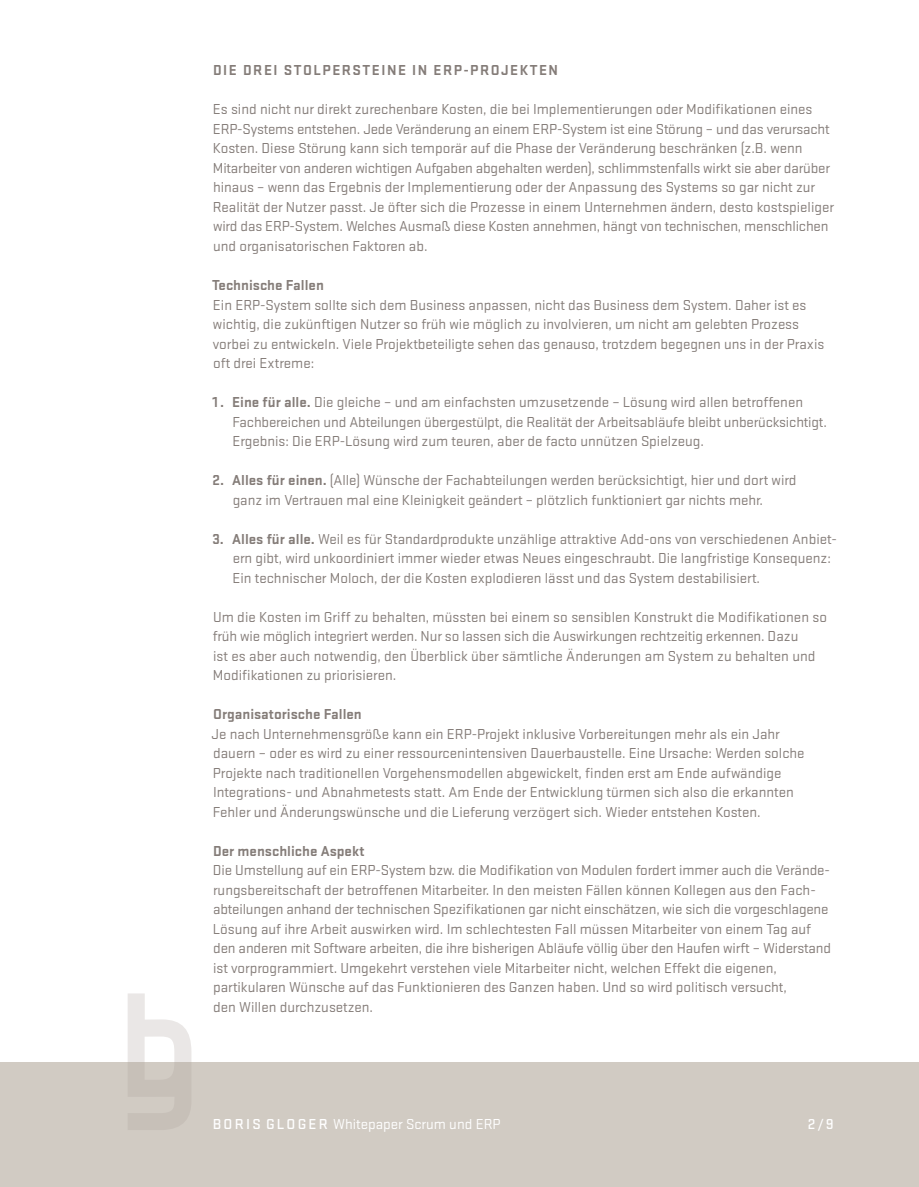
<style>
.page{position:relative;width:919px;height:1187px;background:#fff}
.page>*{position:absolute;margin:0;border:0;box-sizing:border-box;transform-origin:0 0}
.t1{font:15px/19.5px "Stratum 2";color:#847c78}
.t2{font:700 15px "Stratum 2";color:#847c78}
.t3{font:700 15px "Stratum 2";letter-spacing:.1em;color:#847c78}
.t4{font:15px "Stratum 2";color:#fff}
.t5{font:500 15px "Stratum 2";color:#fff}
.s1{font-weight:700}
.s2{font-weight:500}
</style>
<div class="page">
<div style="left:0;top:1062px;width:918px;height:124px;background:#d1cbc3"></div>
<svg style="left:128px;top:993px;width:63px;height:136px"></svg>
<p class="t3" style="left:213px;top:60px;width:346px">DIE DREI STOLPERSTEINE IN ERP-PROJEKTEN</p>
<p class="t1" style="left:213px;top:99px;width:622px">Es sind nicht nur direkt zurechenbare Kosten, die bei Implementierungen oder Modifikationen eines ERP-Systems entstehen. Jede Veränderung an einem ERP-System ist eine Störung – und das verursacht Kosten. Diese Störung kann sich temporär auf die Phase der Veränderung beschränken (z.B. wenn Mitarbeiter von anderen wichtigen Aufgaben abgehalten werden), schlimmstenfalls wirkt sie aber darüber hinaus – wenn das Ergebnis der Implementierung oder der Anpassung des Systems so gar nicht zur Realität der Nutzer passt. Je öfter sich die Prozesse in einem Unternehmen ändern, desto kostspieliger wird das ERP-System. Welches Ausmaß diese Kosten annehmen, hängt von technischen, menschlichen und organisatorischen Faktoren ab.</p>
<p class="t2" style="left:212px;top:275px;width:113px">Technische Fallen</p>
<p class="t1" style="left:213px;top:294px;width:613px">Ein ERP-System sollte sich dem Business anpassen, nicht das Business dem System. Daher ist es wichtig, die zukünftigen Nutzer so früh wie möglich zu involvieren, um nicht am gelebten Prozess vorbei zu entwickeln. Viele Projektbeteiligte sehen das genauso, trotzdem begegnen uns in der Praxis oft drei Extreme:</p>
<p class="t1" style="left:232px;top:391px;width:596px;text-indent:-20px"><span class="s1">1. Eine für alle.</span> Die gleiche – und am einfachsten umzusetzende – Lösung wird allen betroffenen<br>Fachbereichen und Abteilungen übergestülpt, die Realität der Arbeitsabläufe bleibt unberücksichtigt.<br>Ergebnis: Die ERP-Lösung wird zum teuren, aber de facto unnützen Spielzeug.</p>
<p class="t1" style="left:233px;top:469px;width:565px;text-indent:-20px"><span class="s1">2. Alles für einen.</span> (Alle) Wünsche der Fachabteilungen werden berücksichtigt, hier und dort wird ganz im Vertrauen mal eine Kleinigkeit geändert – plötzlich funktioniert gar nichts mehr.</p>
<p class="t1" style="left:232px;top:528px;width:606px;text-indent:-20px"><span class="s1">3. Alles für alle.</span> Weil es für Standardprodukte unzählige attraktive Add-ons von verschiedenen Anbiet&shy;ern gibt, wird unkoordiniert immer wieder etwas Neues eingeschraubt. Die langfristige Konsequenz:<br>Ein technischer Moloch, der die Kosten explodieren lässt und das System destabilisiert.</p>
<p class="t1" style="left:213px;top:606px;width:615px">Um die Kosten im Griff zu behalten, müssten bei einem so sensiblen Konstrukt die Modifikationen so früh wie möglich integriert werden. Nur so lassen sich die Auswirkungen rechtzeitig erkennen. Dazu<br>ist es aber auch notwendig, den Überblick über sämtliche Änderungen am System zu behalten und Modifikationen zu priorisieren.</p>
<p class="t2" style="left:213px;top:704px;width:150px">Organisatorische Fallen</p>
<p class="t1" style="left:211px;top:723px;width:594px">Je nach Unternehmensgröße kann ein ERP-Projekt inklusive Vorbereitungen mehr als ein Jahr dauern – oder es wird zu einer ressourcenintensiven Dauerbaustelle. Eine Ursache: Werden solche Projekte nach traditionellen Vorgehensmodellen abgewickelt, finden erst am Ende aufwändige Integrations- und Abnahmetests statt. Am Ende der Entwicklung türmen sich also die erkannten Fehler und Änderungswünsche und die Lieferung verzögert sich. Wieder entstehen Kosten.</p>
<p class="t2" style="left:213px;top:840px;width:153px">Der menschliche Aspekt</p>
<p class="t1" style="left:213px;top:859px;width:619px">Die Umstellung auf ein ERP-System bzw. die Modifikation von Modulen fordert immer auch die Verände&shy;rungsbereitschaft der betroffenen Mitarbeiter. In den meisten Fällen können Kollegen aus den Fach&shy;abteilungen anhand der technischen Spezifikationen gar nicht einschätzen, wie sich die vorgeschlagene Lösung auf ihre Arbeit auswirken wird. Im schlechtesten Fall müssen Mitarbeiter von einem Tag auf den anderen mit Software arbeiten, die ihre bisherigen Abläufe völlig über den Haufen wirft – Widerstand ist vorprogrammiert. Umgekehrt verstehen viele Mitarbeiter nicht, welchen Effekt die eigenen, partikularen Wünsche auf das Funktionieren des Ganzen haben. Und so wird politisch versucht,<br>den Willen durchzusetzen.</p>
<p class="t4" style="left:213px;top:1114px;width:289px"><span class="s2">BORIS GLOGER</span> Whitepaper Scrum und ERP</p>
<p class="t5" style="left:807px;top:1114px;width:28px">2/9</p>
</div>
